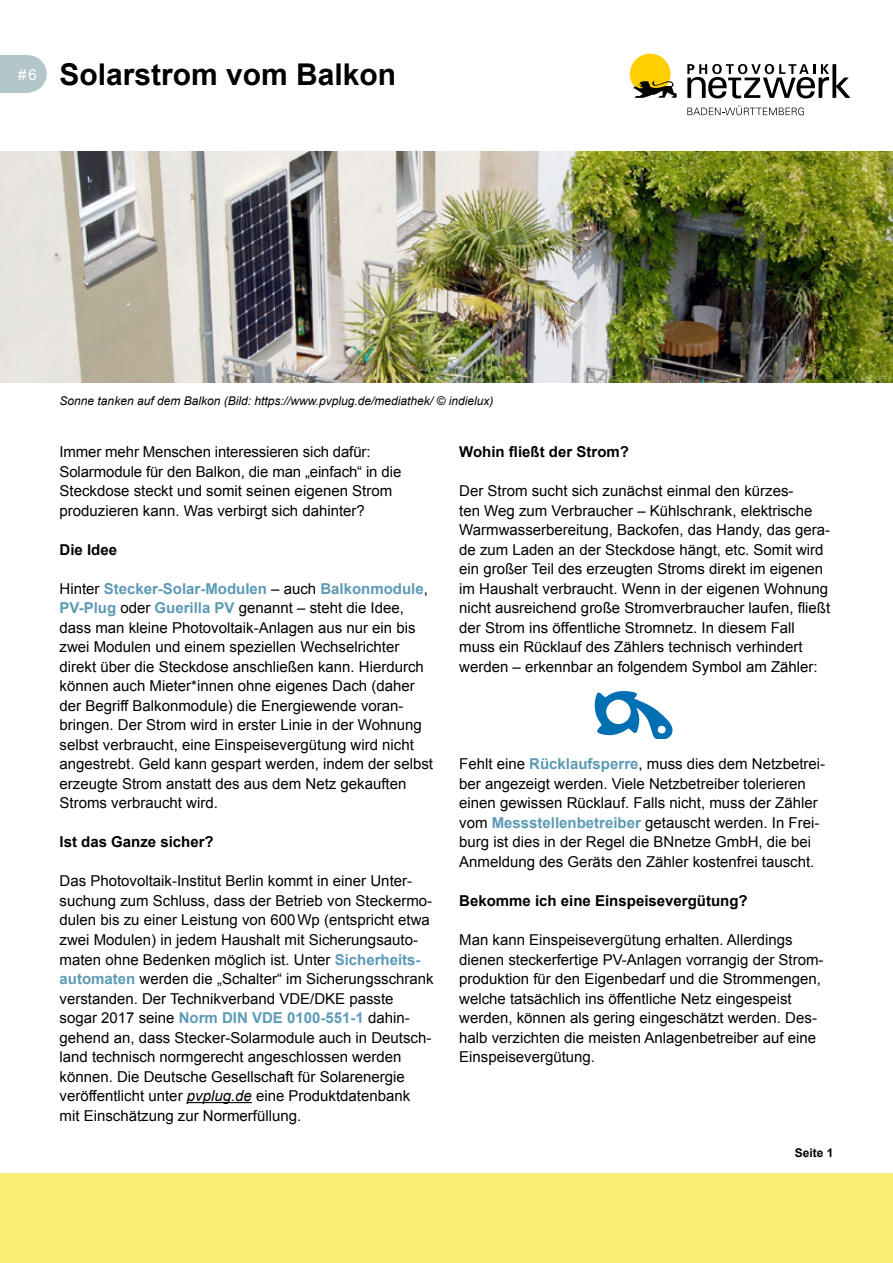
<style>
.page{position:relative;width:893px;height:1263px;background:#fff}
.page>*{position:absolute;margin:0;border:0;box-sizing:border-box;transform-origin:0 0}
.Überschrift{font:700 30px "Arial";color:#000}
.Fließtext_10pt{font:15px/19.5px "Arial";color:#000}
.Zwischenüberschrift{font:700 15px "Arial";color:#000}
.Zwischenüberschrift-2{font:15px "Arial";color:#fff}
.Bildunterschrift_8pt{font:italic 12px "Arial";color:#000}
.seitenzahl_8pt{font:700 12px "Arial";color:#000}
.s1{font-weight:700;color:#5c9ab5}
.s2{font-style:italic}
</style>
<div class="page">
<img style="left:0;top:152px;width:893px;height:231px">
<div style="left:0;top:1174px;width:893px;height:89px;background:#fbee75"></div>
<hr style="left:187px;top:1102px;width:65px;height:1px;background:#000">
<div style="left:0;top:55px;width:28px;height:37px;background:#b3c6ca"></div>
<div style="left:10px;top:55px;width:37px;height:37px;background:#b3c6ca;border-radius:50%"></div>
<svg style="left:595px;top:691px;width:77px;height:47px"></svg>
<div style="left:630px;top:54px;width:40px;height:40px;background:#ffcf00;border-radius:50%"></div>
<svg style="left:633px;top:80px;width:44px;height:18px"></svg>
<svg style="left:687px;top:64px;width:163px;height:34px"></svg>
<svg style="left:687px;top:106px;width:117px;height:9px"></svg>
<p class="Zwischenüberschrift-2" style="left:18px;top:65px;width:20px">#6</p>
<p class="Überschrift" style="left:60px;top:55px;width:338px">Solarstrom vom Balkon</p>
<p class="Bildunterschrift_8pt" style="left:60px;top:393px;width:435px">Sonne tanken auf dem Balkon (Bild: https://www.pvplug.de/mediathek/ © indielux)</p>
<p class="Fließtext_10pt" style="left:60px;top:443px;width:343px">Immer mehr Menschen interessieren sich dafür:<br>Solarmodule für den Balkon, die man „einfach“ in die Steckdose steckt und somit seinen eigenen Strom produzieren kann. Was verbirgt sich dahinter?</p>
<p class="Zwischenüberschrift" style="left:60px;top:540px;width:59px">Die Idee</p>
<p class="Fließtext_10pt" style="left:60px;top:579px;width:375px">Hinter <span class="s1">Stecker-Solar-Modulen</span> – auch <span class="s1">Balkonmodule</span>, <span class="s1">PV-Plug</span> oder <span class="s1">Guerilla PV</span> genannt – steht die Idee, dass man kleine Photovoltaik-Anlagen aus nur ein bis zwei Modulen und einem speziellen Wechselrichter direkt über die Steckdose anschließen kann. Hierdurch können auch Mieter*innen ohne eigenes Dach (daher der Begriff Balkonmodule) die Energiewende voran&shy;bringen. Der Strom wird in erster Linie in der Wohnung selbst verbraucht, eine Einspeisevergütung wird nicht angestrebt. Geld kann gespart werden, indem der selbst erzeugte Strom anstatt des aus dem Netz gekauften Stroms verbraucht wird.</p>
<p class="Zwischenüberschrift" style="left:60px;top:832px;width:156px">Ist das Ganze sicher?</p>
<p class="Fließtext_10pt" style="left:60px;top:872px;width:376px">Das Photovoltaik-Institut Berlin kommt in einer Unter&shy;suchung zum Schluss, dass der Betrieb von Steckermo&shy;dulen bis zu einer Leistung von 600Wp (entspricht etwa zwei Modulen) in jedem Haushalt mit Sicherungsauto&shy;maten ohne Bedenken möglich ist. Unter <span class="s1">Sicherheits&shy;automaten</span> werden die „Schalter“ im Sicherungsschrank verstanden. Der Technikverband VDE/DKE passte sogar 2017 seine <span class="s1">Norm DIN VDE 0100-551-1</span> dahin&shy;gehend an, dass Stecker-Solarmodule auch in Deutsch&shy;land technisch normgerecht angeschlossen werden können. Die Deutsche Gesellschaft für Solarenergie veröffentlicht unter <span class="s2">pvplug.de</span> eine Produktdatenbank mit Einschätzung zur Normerfüllung.</p>
<p class="Zwischenüberschrift" style="left:459px;top:442px;width:171px">Wohin fließt der Strom?</p>
<p class="Fließtext_10pt" style="left:459px;top:482px;width:373px">Der Strom sucht sich zunächst einmal den kürzes-<br>ten Weg zum Verbraucher – Kühlschrank, elektrische Warmwasserbereitung, Backofen, das Handy, das gera&shy;de zum Laden an der Steckdose hängt, etc. Somit wird ein großer Teil des erzeugten Stroms direkt im eigenen im Haushalt verbraucht. Wenn in der eigenen Wohnung nicht ausreichend große Stromverbraucher laufen, fließt der Strom ins öffentliche Stromnetz. In diesem Fall muss ein Rücklauf des Zählers technisch verhindert werden – erkennbar an folgendem Symbol am Zähler:</p>
<p class="Fließtext_10pt" style="left:459px;top:755px;width:367px">Fehlt eine <span class="s1">Rücklaufsperre</span>, muss dies dem Netzbetrei&shy;ber angezeigt werden. Viele Netzbetreiber tolerieren einen gewissen Rücklauf. Falls nicht, muss der Zähler vom <span class="s1">Messstellenbetreiber</span> getauscht werden. In Frei&shy;burg ist dies in der Regel die BNnetze GmbH, die bei Anmeldung des Geräts den Zähler kostenfrei tauscht.</p>
<p class="Zwischenüberschrift" style="left:459px;top:891px;width:290px">Bekomme ich eine Einspeisevergütung?</p>
<p class="Fließtext_10pt" style="left:459px;top:930px;width:366px">Man kann Einspeisevergütung erhalten. Allerdings dienen steckerfertige PV-Anlagen vorrangig der Strom&shy;produktion für den Eigenbedarf und die Strommengen, welche tatsächlich ins öffentliche Netz eingespeist werden, können als gering eingeschätzt werden. Des&shy;halb verzichten die meisten Anlagenbetreiber auf eine Einspeisevergütung.</p>
<p class="seitenzahl_8pt" style="left:795px;top:1145px;width:40px">Seite 1</p>
</div>
